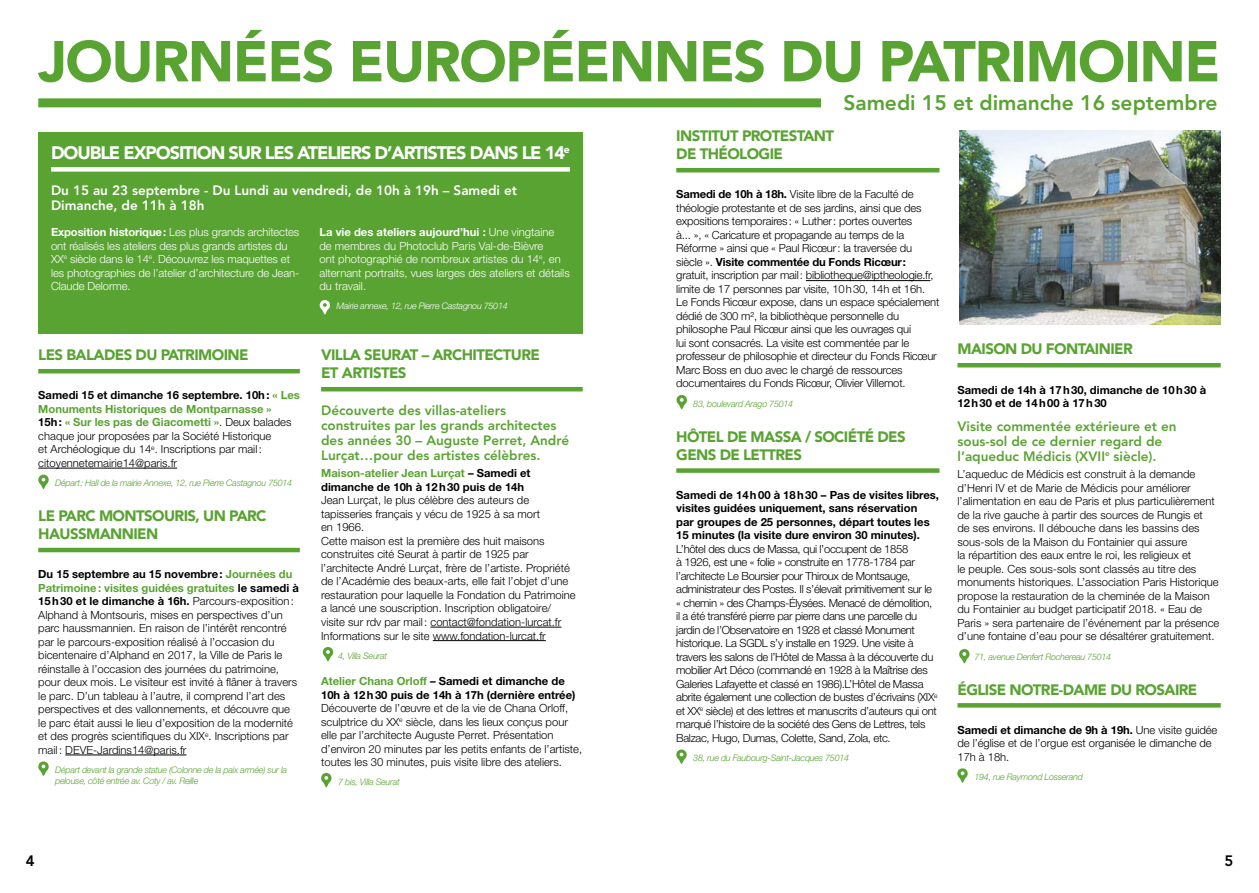
<style>
.page{position:relative;width:1259px;height:893px;background:#fff}
.page>*{position:absolute;margin:0;border:0;box-sizing:border-box;transform-origin:0 0}
.t1{font:900 57px "Avenir LT Std";letter-spacing:-.025em;color:#59a332}
.t2{font:800 21px "Avenir LT Std";color:#59a332}
.t3{font:900 18px "Avenir LT Std";letter-spacing:-.06em;color:#fff}
.t4{font:900 15px/18px "Avenir LT Std";letter-spacing:-.04em;color:#59a332}
.t5{font:800 15px "Avenir LT Std";color:#000}
.t6{font:800 13.5px/15px "Avenir LT Std";color:#59a332}
.t7{font:800 13.5px/15px "Avenir LT Std";color:#fff}
.t8{font:300 11.25px/13.5px "Helvetica Neue LT Std";color:#000}
.t9{font:300 11.25px/13.5px "Helvetica Neue LT Std";letter-spacing:-.03em;color:#000}
.t10{font:300 11.25px/13.5px "Helvetica Neue LT Std";letter-spacing:-.01em;color:#fff}
.t11{font:700 11.25px/13.5px "Helvetica Neue LT Std";color:#000}
.t12{font:italic 300 9px/10.8px "Helvetica Neue LT Std";letter-spacing:-.03em;color:#59a332}
.t13{font:italic 300 9px "Helvetica Neue LT Std";letter-spacing:-.03em;color:#fff}
.s1{font-weight:700}
.s2{font-weight:700;color:#59a332}
.s3{color:#59a332}
</style>
<div class="page">
<hr style="left:321px;top:387px;width:262px;height:4px;background:#59a332">
<hr style="left:430px;top:627px;width:131px;height:1px;background:#000">
<hr style="left:433px;top:640px;width:113px;height:1px;background:#000">
<svg style="left:322px;top:647px;width:12px;height:14px"></svg>
<svg style="left:321px;top:773px;width:11px;height:14px"></svg>
<div style="left:38px;top:98px;width:1182px;height:9px;background:#59a332"></div>
<div style="left:821px;top:94px;width:400px;height:16px;background:#fff"></div>
<hr style="left:676px;top:168px;width:263px;height:4px;background:#59a332">
<hr style="left:806px;top:280px;width:124px;height:1px;background:#000">
<div style="left:676px;top:468px;width:263px;height:5px;background:#59a332"></div>
<hr style="left:957px;top:363px;width:263px;height:4px;background:#59a332">
<div style="left:957px;top:703px;width:263px;height:5px;background:#59a332"></div>
<svg style="left:676px;top:395px;width:11px;height:14px"></svg>
<svg style="left:676px;top:749px;width:11px;height:15px"></svg>
<svg style="left:959px;top:649px;width:11px;height:14px"></svg>
<svg style="left:957px;top:768px;width:11px;height:15px"></svg>
<div style="left:38px;top:132px;width:545px;height:202px;background:#59a332"></div>
<div style="left:51px;top:167px;width:519px;height:5px;background:#fff"></div>
<svg style="left:319px;top:300px;width:11px;height:14px"></svg>
<hr style="left:38px;top:369px;width:262px;height:4px;background:#59a332">
<hr style="left:38px;top:468px;width:139px;height:1px;background:#000">
<hr style="left:38px;top:548px;width:262px;height:4px;background:#59a332">
<hr style="left:65px;top:755px;width:121px;height:1px;background:#000">
<svg style="left:38px;top:474px;width:11px;height:15px"></svg>
<svg style="left:38px;top:761px;width:11px;height:15px"></svg>
<img style="left:959px;top:130px;width:261px;height:195px">
<h1 class="t1" style="left:38px;top:27px;width:1183px">JOURNÉES EUROPÉENNES DU PATRIMOINE</h1>
<h2 class="t2" style="left:843px;top:90px;width:376px">Samedi 15 et dimanche 16 septembre</h2>
<h3 class="t4" style="left:676px;top:127px;width:159px">INSTITUT PROTESTANT<br>DE THÉOLOGIE</h3>
<p class="t8" style="left:676px;top:187px;width:265px"><span class="s1">Samedi de 10h à 18h.</span> Visite libre de la Faculté de théologie protestante et de ses jardins, ainsi que des expositions temporaires: « Luther: portes ouvertes<br>à... », « Caricature et propagande au temps de la Réforme » ainsi que « Paul Ricœur: la traversée du siècle ». <span class="s1">Visite commentée du Fonds Ricœur: </span>gratuit, inscription par mail: bibliotheque@iptheologie.fr, limite de 17 personnes par visite, 10h30, 14h et 16h.<br>Le Fonds Ricœur expose, dans un espace spécialement dédié de 300 m², la bibliothèque personnelle du philosophe Paul Ricœur ainsi que les ouvrages qui<br>lui sont consacrés. La visite est commentée par le professeur de philosophie et directeur du Fonds Ricœur Marc Boss en duo avec le chargé de ressources documentaires du Fonds Ricœur, Olivier Villemot.</p>
<p class="t12" style="left:693px;top:398px;width:101px">83, boulevard Arago 75014</p>
<h3 class="t4" style="left:676px;top:428px;width:231px">HÔTEL DE MASSA / SOCIÉTÉ DES<br>GENS DE LETTRES</h3>
<p class="t11" style="left:676px;top:488px;width:264px">Samedi de 14h00 à 18h30 – Pas de visites libres, visites guidées uniquement, sans réservation<br>par groupes de 25 personnes, départ toutes les 15 minutes (la visite dure environ 30 minutes).</p>
<p class="t9" style="left:676px;top:542px;width:263px">L’hôtel des ducs de Massa, qui l’occupent de 1858<br>à 1926, est une « folie » construite en 1778-1784 par l’architecte Le Boursier pour Thiroux de Montsauge, administrateur des Postes. Il s’élevait primitivement sur le « chemin » des Champs-Élysées. Menacé de démolition, il a été transféré pierre par pierre dans une parcelle du jardin de l’Observatoire en 1928 et classé Monument historique. La SGDL s’y installe en 1929. Une visite à travers les salons de l’Hôtel de Massa à la découverte du mobilier Art Déco (commandé en 1928 à la Maîtrise des Galeries Lafayette et classé en 1986).L’Hôtel de Massa abrite également une collection de bustes d’écrivains (XIX<sup>e </sup>et XX<sup>e</sup> siècle) et des lettres et manuscrits d’auteurs qui ont marqué l’histoire de la société des Gens de Lettres, tels Balzac, Hugo, Dumas, Colette, Sand, Zola, etc.</p>
<p class="t12" style="left:693px;top:752px;width:157px">38, rue du Faubourg-Saint-Jacques 75014</p>
<h3 class="t3" style="left:51px;top:141px;width:520px">DOUBLE EXPOSITION SUR LES ATELIERS D’ARTISTES DANS LE 14<sup>e</sup></h3>
<p class="t7" style="left:51px;top:183px;width:467px">Du 15 au 23 septembre - Du Lundi au vendredi, de 10h à 19h – Samedi et<br>Dimanche, de 11h à 18h</p>
<p class="t10" style="left:51px;top:225px;width:250px"><span class="s1">Exposition historique:</span> Les plus grands architectes ont réalisés les ateliers des plus grands artistes du XX<sup>e</sup> siècle dans le 14<sup>e</sup>. Découvrez les maquettes et les photographies de l’atelier d’architecture de Jean-Claude Delorme.</p>
<p class="t10" style="left:319px;top:225px;width:252px"><span class="s1">La vie des ateliers aujourd’hui :</span> Une vingtaine<br>de membres du Photoclub Paris Val-de-Bièvre<br>ont photographié de nombreux artistes du 14<sup>e</sup>, en alternant portraits, vues larges des ateliers et détails du travail.</p>
<p class="t13" style="left:336px;top:301px;width:173px">Mairie annexe, 12, rue Pierre Castagnou 75014</p>
<h3 class="t4" style="left:38px;top:346px;width:212px">LES BALADES DU PATRIMOINE</h3>
<p class="t8" style="left:38px;top:388px;width:263px"><span class="s1">Samedi 15 et dimanche 16 septembre. 10h:</span> <span class="s2">« Les Monuments Historiques de Montparnasse »<br></span><span class="s1">15h:</span> <span class="s2">« Sur les pas de Giacometti »</span>. Deux balades chaque jour proposées par la Société Historique<br>et Archéologique du 14<sup>e</sup>. Inscriptions par mail: citoyennetemairie14@paris.fr</p>
<p class="t12" style="left:55px;top:478px;width:238px">Départ: Hall de la mairie Annexe, 12, rue Pierre Castagnou 75014</p>
<h3 class="t4" style="left:38px;top:507px;width:230px">LE PARC MONTSOURIS, UN PARC<br>HAUSSMANNIEN</h3>
<p class="t8" style="left:38px;top:567px;width:262px"><span class="s1">Du 15 septembre au 15 novembre:</span> <span class="s2">Journées du Patrimoine: visites guidées gratuites</span> <span class="s1">le samedi à 15h30 et le dimanche à 16h.</span> Parcours-exposition:<br>Alphand à Montsouris, mises en perspectives d’un parc haussmannien. En raison de l’intérêt rencontré par le parcours-exposition réalisé à l’occasion du bicentenaire d’Alphand en 2017, la Ville de Paris le réinstalle à l’occasion des journées du patrimoine, pour deux mois. Le visiteur est invité à flâner à travers le parc. D’un tableau à l’autre, il comprend l’art des perspectives et des vallonnements, et découvre que le parc était aussi le lieu d’exposition de la modernité et des progrès scientifiques du XIX<sup>e</sup>. Inscriptions par mail: DEVE-Jardins14@paris.fr</p>
<p class="t12" style="left:55px;top:764px;width:233px">Départ devant la grande statue (Colonne de la paix armée) sur la pelouse, côté entrée av. Coty / av. Reille</p>
<h3 class="t4" style="left:957px;top:340px;width:177px">MAISON DU FONTAINIER</h3>
<p class="t11" style="left:957px;top:382px;width:250px">Samedi de 14h à 17h30, dimanche de 10h30 à<br>12h30 et de 14h00 à 17h30</p>
<p class="t6" style="left:957px;top:418px;width:221px">Visite commentée extérieure et en sous-sol de ce dernier regard de l’aqueduc Médicis (XVII<sup>e</sup> siècle).</p>
<p class="t8" style="left:957px;top:467px;width:263px">L’aqueduc de Médicis est construit à la demande d’Henri IV et de Marie de Médicis pour améliorer l’alimentation en eau de Paris et plus particulièrement de la rive gauche à partir des sources de Rungis et<br>de ses environs. Il débouche dans les bassins des sous-sols de la Maison du Fontainier qui assure<br>la répartition des eaux entre le roi, les religieux et<br>le peuple. Ces sous-sols sont classés au titre des monuments historiques. L’association Paris Historique propose la restauration de la cheminée de la Maison du Fontainier au budget participatif 2018. « Eau de Paris » sera partenaire de l’événement par la présence d’une fontaine d’eau pour se désaltérer gratuitement.</p>
<p class="t12" style="left:974px;top:651px;width:138px">71, avenue Denfert Rochereau 75014</p>
<h3 class="t4" style="left:957px;top:680px;width:241px">ÉGLISE NOTRE-DAME DU ROSAIRE</h3>
<p class="t8" style="left:957px;top:723px;width:261px"><span class="s1">Samedi et dimanche de 9h à 19h.</span> Une visite guidée de l’église et de l’orgue est organisée le dimanche de<br>17h à 18h.</p>
<p class="t12" style="left:974px;top:771px;width:110px">194, rue Raymond Losserand</p>
<h3 class="t4" style="left:321px;top:346px;width:220px">VILLA SEURAT – ARCHITECTURE<br>ET ARTISTES</h3>
<p class="t6" style="left:321px;top:403px;width:249px">Découverte des villas-ateliers construites par les grands architectes des années 30 – Auguste Perret, André Lurçat…pour des artistes célèbres.</p>
<p class="t11" style="left:321px;top:466px;width:211px"><span class="s3">Maison-atelier Jean Lurçat</span> – Samedi et dimanche de 10h à 12h30 puis de 14h</p>
<p class="t8" style="left:321px;top:493px;width:256px">Jean Lurçat, le plus célèbre des auteurs de tapisseries français y vécu de 1925 à sa mort<br>en 1966.<br>Cette maison est la première des huit maisons construites cité Seurat à partir de 1925 par l’architecte André Lurçat, frère de l’artiste. Propriété de l’Académie des beaux-arts, elle fait l’objet d’une restauration pour laquelle la Fondation du Patrimoine a lancé une souscription. Inscription obligatoire/ visite sur rdv par mail: contact@fondation-lurcat.fr Informations sur le site www.fondation-lurcat.fr</p>
<p class="t12" style="left:338px;top:650px;width:51px">4, Villa Seurat</p>
<p class="t11" style="left:321px;top:674px;width:256px"><span class="s3">Atelier Chana Orloff</span> – Samedi et dimanche de<br>10h à 12h30 puis de 14h à 17h (dernière entrée)</p>
<p class="t8" style="left:321px;top:701px;width:263px">Découverte de l’œuvre et de la vie de Chana Orloff, sculptrice du XX<sup>e</sup> siècle, dans les lieux conçus pour elle par l’architecte Auguste Perret. Présentation d’environ 20 minutes par les petits enfants de l’artiste, toutes les 30 minutes, puis visite libre des ateliers.</p>
<p class="t12" style="left:338px;top:777px;width:63px">7 bis, Villa Seurat</p>
<h3 class="t5" style="left:26px;top:852px;width:10px">4</h3>
<h3 class="t5" style="left:1224px;top:852px;width:10px">5</h3>
</div>
